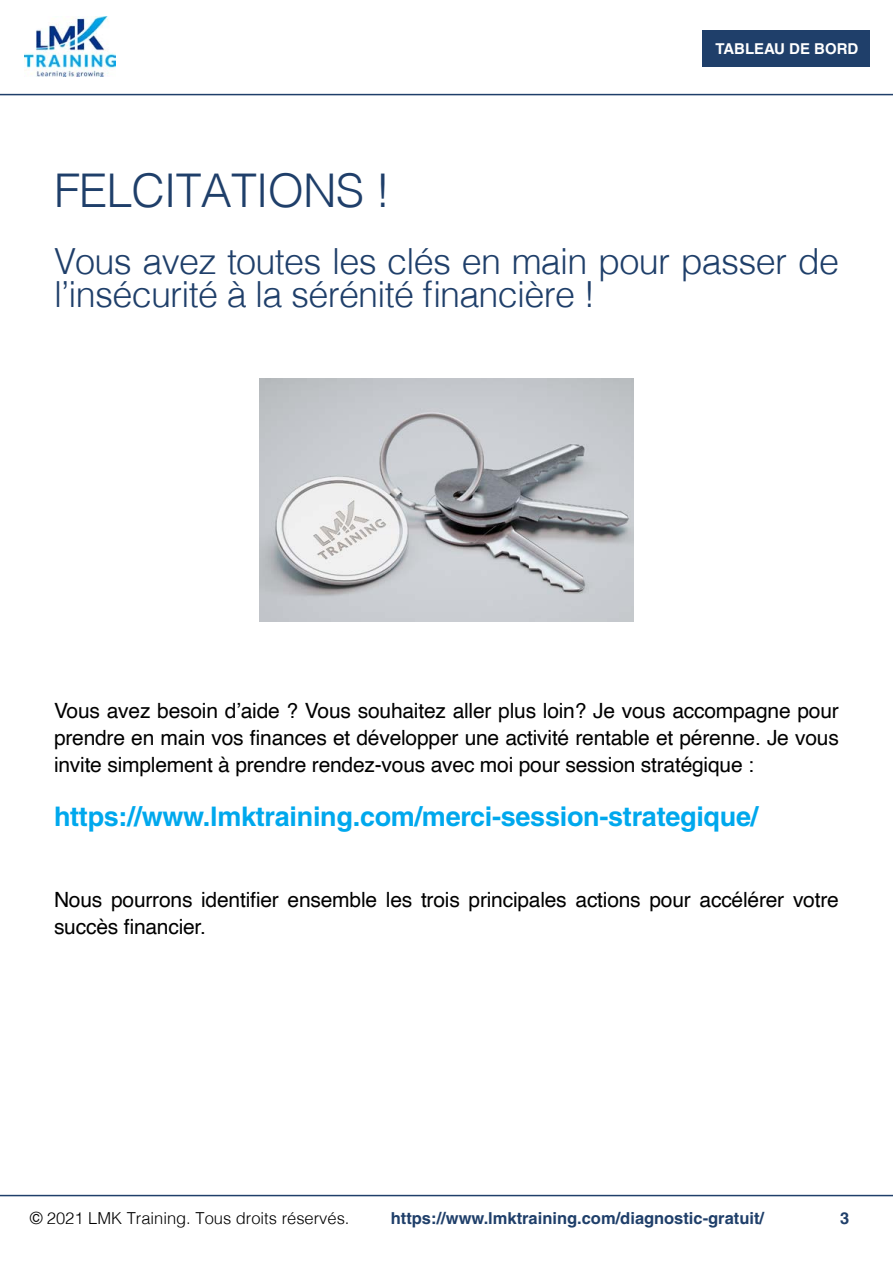
<style>
.page{position:relative;width:893px;height:1263px;background:#fff}
.page>*{position:absolute;margin:0;border:0;box-sizing:border-box;transform-origin:0 0}
.t1{font:300 46.5px "Helvetica";letter-spacing:-.02em;color:#1f3f6a}
.t2{font:300 36px/33.2px "Helvetica";letter-spacing:-.02em;color:#1f3f6a}
.t3{font:700 27px "Helvetica";letter-spacing:-.01em;color:#00a8ed}
.t4{font:21px/27px "Helvetica";letter-spacing:-.01em;color:#000;text-align:justify}
.t5{font:700 16.5px "Helvetica";color:#1f3f6a}
.t6{font:300 16.5px "Helvetica";color:#000}
.t7{font:700 15px "Helvetica";color:#fff}
.s1{font-family:"Century Gothic";font-weight:400}
</style>
<div class="page">
<hr style="left:0;top:1195px;width:893px;height:1px;background:#1f3f6a">
<div style="left:702px;top:30px;width:168px;height:36px;background:#1f3f6a"></div>
<img style="left:25px;top:16px;width:90px;height:60px">
<hr style="left:0;top:94px;width:893px;height:1px;background:#1f3f6a">
<img style="left:259px;top:378px;width:375px;height:243px">
<p class="t7" style="left:716px;top:39px;width:144px">TABLEAU DE BORD</p>
<h1 class="t1" style="left:54px;top:151px;width:338px">FELCITATIONS !</h1>
<h2 class="t2" style="left:54px;top:242px;width:786px">Vous avez toutes les clés en main pour passer de l’insécurité à la sérénité financière !</h2>
<p class="t4" style="left:54px;top:698px;width:786px">Vous avez besoin d’aide ? Vous souhaitez aller plus loin? Je vous accompagne pour prendre en main vos finances et développer une activité rentable et pérenne. Je vous invite simplement à prendre rendez-vous avec moi pour session stratégique :</p>
<p class="t3" style="left:54px;top:800px;width:706px">https://www.lmktraining.com/merci-session-strategique/</p>
<p class="t4" style="left:54px;top:887px;width:786px">Nous pourrons identifier ensemble les trois principales actions pour accélérer votre succès financier.</p>
<p class="t6" style="left:30px;top:1204px;width:321px"><span class="s1">©</span> 2021 LMK Training. Tous droits réservés.</p>
<p class="t5" style="left:391px;top:1208px;width:375px">https://www.lmktraining.com/diagnostic-gratuit/</p>
<p class="t5" style="left:840px;top:1208px;width:11px">3</p>
</div>
